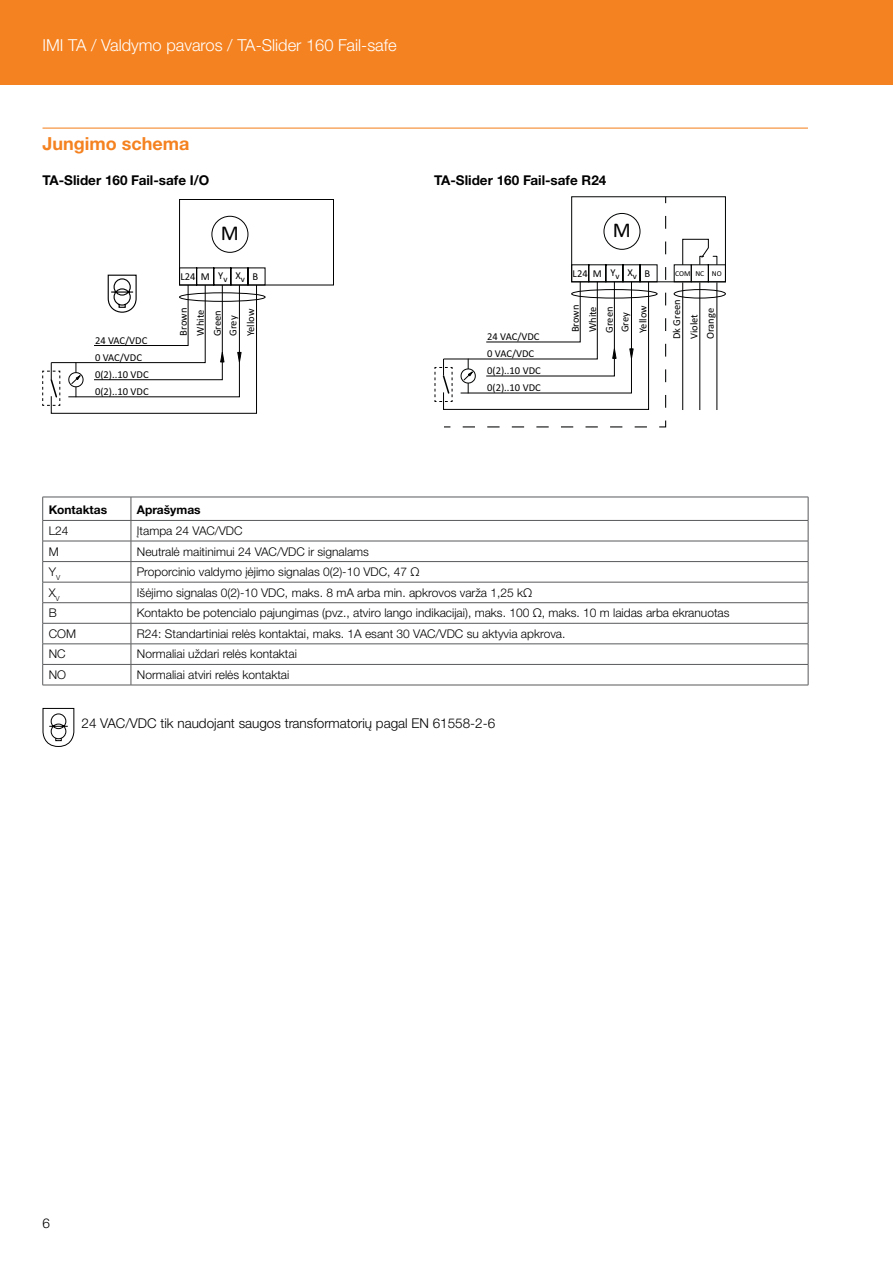
<style>
.page{position:relative;width:893px;height:1263px;background:#fff}
.page>*{position:absolute;margin:0;border:0;box-sizing:border-box;transform-origin:0 0}
.t1{font:21.15px "Calibri";color:#000}
.t2{font:21px "Calibri";color:#000}
.t3{font:700 18px "Helvetica Neue LTW1 G";color:#f58220}
.t4{font:300 16.5px "Helvetica Neue LTW1 G";color:#fff}
.t5{font:300 13.5px "Helvetica Neue LTW1 G";color:#000}
.t6{font:700 13.5px "Helvetica Neue LTW1 G";color:#000}
.t7{font:300 12px "Helvetica Neue LTW1 G";color:#000}
.t8{font:700 12px "Helvetica Neue LTW1 G";color:#000}
.t9{font:10.5px/17px "Calibri";color:#000}
.t10{font:7.5px "Calibri";color:#000}
</style>
<div class="page">
<div style="left:0;top:0;width:893px;height:85px;background:#f58220"></div>
<hr style="left:43px;top:128px;width:765px;height:1px;background:#f58220">
<hr style="left:43px;top:497px;width:88px;height:1px;background:#58595b">
<hr style="left:131px;top:497px;width:677px;height:1px;background:#58595b">
<hr style="left:43px;top:520px;width:88px;height:1px;background:#58595b">
<hr style="left:131px;top:520px;width:677px;height:1px;background:#58595b">
<hr style="left:43px;top:541px;width:88px;height:1px;background:#58595b">
<hr style="left:131px;top:541px;width:677px;height:1px;background:#58595b">
<hr style="left:43px;top:561px;width:88px;height:1px;background:#58595b">
<hr style="left:131px;top:561px;width:677px;height:1px;background:#58595b">
<hr style="left:43px;top:582px;width:88px;height:1px;background:#58595b">
<hr style="left:131px;top:582px;width:677px;height:1px;background:#58595b">
<hr style="left:43px;top:602px;width:88px;height:1px;background:#58595b">
<hr style="left:131px;top:602px;width:677px;height:1px;background:#58595b">
<hr style="left:43px;top:623px;width:88px;height:1px;background:#58595b">
<hr style="left:131px;top:623px;width:677px;height:1px;background:#58595b">
<hr style="left:43px;top:644px;width:88px;height:1px;background:#58595b">
<hr style="left:131px;top:644px;width:677px;height:1px;background:#58595b">
<hr style="left:43px;top:664px;width:88px;height:1px;background:#58595b">
<svg style="left:42px;top:497px;width:1px;height:188px"></svg>
<hr style="left:131px;top:664px;width:677px;height:1px;background:#58595b">
<svg style="left:131px;top:497px;width:1px;height:188px"></svg>
<svg style="left:808px;top:497px;width:1px;height:188px"></svg>
<hr style="left:43px;top:685px;width:88px;height:1px;background:#58595b">
<hr style="left:131px;top:685px;width:677px;height:1px;background:#58595b">
<div style="left:212px;top:216px;width:36px;height:37px;border:1px solid #000;border-radius:50%"></div>
<div style="left:179px;top:199px;width:155px;height:86px;border:1px solid #000"></div>
<svg style="left:43px;top:267px;width:223px;height:147px"></svg>
<div style="left:604px;top:213px;width:36px;height:37px;border:1px solid #020303;border-radius:50%"></div>
<svg style="left:435px;top:216px;width:291px;height:211px"></svg>
<div style="left:571px;top:289px;width:87px;height:10px;border:1px solid #000;border-radius:50%"></div>
<div style="left:674px;top:289px;width:52px;height:9px;border:1px solid #000;border-radius:50%"></div>
<svg style="left:43px;top:708px;width:31px;height:39px"></svg>
<h3 class="t4" style="left:43px;top:35px;width:356px">IMI TA / Valdymo pavaros / TA-Slider 160 Fail-safe</h3>
<h3 class="t3" style="left:43px;top:132px;width:148px">Jungimo schema</h3>
<p class="t6" style="left:43px;top:172px;width:168px">TA-Slider 160 Fail-safe I/O</p>
<p class="t6" style="left:434px;top:172px;width:174px">TA-Slider 160 Fail-safe R24</p>
<h1 class="t1" style="left:221px;top:219px;width:20px">M</h1>
<h2 class="t2" style="left:613px;top:216px;width:20px">M</h2>
<p class="t9" style="left:180px;top:268px;width:31px">L24 M</p>
<p class="t9" style="left:235px;top:267px;width:11px">X<sub>v</sub></p>
<p class="t9" style="left:218px;top:267px;width:11px">Y<sub>v</sub></p>
<p class="t9" style="left:252px;top:268px;width:7px">B</p>
<p class="t9" style="left:573px;top:265px;width:31px">L24 M</p>
<p class="t9" style="left:627px;top:264px;width:11px">X<sub>v</sub></p>
<p class="t9" style="left:610px;top:264px;width:11px">Y<sub>v</sub></p>
<p class="t9" style="left:644px;top:265px;width:7px">B</p>
<p class="t10" style="left:675px;top:268px;width:17px">COM</p>
<p class="t10" style="left:712px;top:268px;width:11px">NO</p>
<p class="t10" style="left:695px;top:268px;width:10px">NC</p>
<p class="t9" style="left:95px;top:332px;width:55px">24 VAC/VDC<br>0 VAC/VDC<br>0(2)..10 VDC<br>0(2)..10 VDC</p>
<p class="t9" style="left:175px;top:336px;width:30px;rotate:-90deg">Brown<br>White<br>Green</p>
<p class="t9" style="left:242px;top:336px;width:29px;rotate:-90deg">Yellow</p>
<p class="t9" style="left:224px;top:336px;width:22px;rotate:-90deg">Grey</p>
<p class="t9" style="left:487px;top:328px;width:55px">24 VAC/VDC<br>0 VAC/VDC<br>0(2)..10 VDC<br>0(2)..10 VDC</p>
<p class="t9" style="left:668px;top:339px;width:41px;line-height:17.5px;rotate:-90deg">Dk Green<br>Violet</p>
<p class="t9" style="left:567px;top:333px;width:30px;rotate:-90deg">Brown<br>White<br>Green</p>
<p class="t9" style="left:634px;top:333px;width:29px;rotate:-90deg">Yellow</p>
<p class="t9" style="left:616px;top:332px;width:22px;rotate:-90deg">Grey</p>
<p class="t9" style="left:702px;top:339px;width:32px;rotate:-90deg">Orange</p>
<p class="t8" style="left:49px;top:502px;width:60px">Kontaktas</p>
<p class="t8" style="left:137px;top:502px;width:65px">Aprašymas</p>
<p class="t7" style="left:49px;top:523px;width:21px">L24</p>
<p class="t7" style="left:137px;top:523px;width:107px">Įtampa 24 VAC/VDC</p>
<p class="t7" style="left:49px;top:544px;width:11px">M</p>
<p class="t7" style="left:137px;top:544px;width:234px">Neutralė maitinimui 24 VAC/VDC ir signalams</p>
<p class="t7" style="left:49px;top:564px;width:13px">Y<sub>V</sub></p>
<p class="t7" style="left:137px;top:564px;width:284px">Proporcinio valdymo įėjimo signalas 0(2)-10 VDC, 47 Ω</p>
<p class="t7" style="left:49px;top:585px;width:13px">X<sub>V</sub></p>
<p class="t7" style="left:137px;top:585px;width:397px">Išėjimo signalas 0(2)-10 VDC, maks. 8 mA arba min. apkrovos varža 1,25 kΩ</p>
<p class="t7" style="left:49px;top:606px;width:10px">B</p>
<p class="t7" style="left:137px;top:606px;width:594px">Kontakto be potencialo pajungimas (pvz., atviro lango indikacijai), maks. 100 Ω, maks. 10 m laidas arba ekranuotas</p>
<p class="t7" style="left:49px;top:626px;width:29px">COM</p>
<p class="t7" style="left:137px;top:626px;width:430px">R24: Standartiniai relės kontaktai, maks. 1A esant 30 VAC/VDC su aktyvia apkrova.</p>
<p class="t7" style="left:49px;top:647px;width:18px">NC</p>
<p class="t7" style="left:137px;top:647px;width:162px">Normaliai uždari relės kontaktai</p>
<p class="t7" style="left:49px;top:667px;width:19px">NO</p>
<p class="t7" style="left:137px;top:667px;width:154px">Normaliai atviri relės kontaktai</p>
<p class="t5" style="left:82px;top:715px;width:415px">24 VAC/VDC tik naudojant saugos transformatorių pagal EN 61558-2-6</p>
<p class="t5" style="left:43px;top:1215px;width:9px">6</p>
</div>
